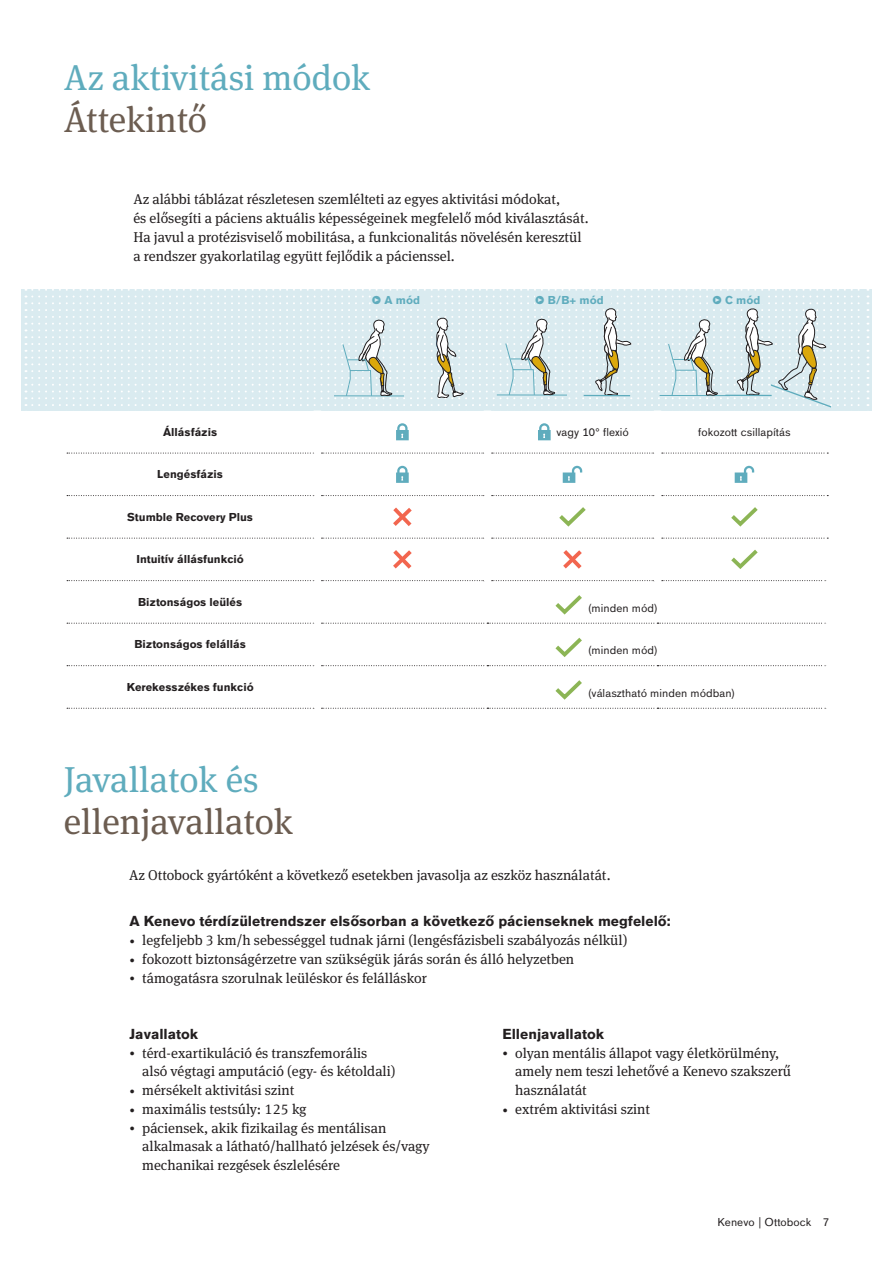
<style>
.page{position:relative;width:893px;height:1263px;background:#fff}
.page>*{position:absolute;margin:0;border:0;box-sizing:border-box;transform-origin:0 0}
.t1{font:36px "OBO Serif";color:#5facbd}
.t2{font:36px "OBO Serif";color:#6c5d51}
.t3{font:14.25px/18.8px "OBO Serif";color:#231f20}
.t4{font:700 14.25px "OBO Sans";color:#231f20}
.t5{font:700 11.25px "OBO Sans";color:#231f20}
.t6{font:11.25px "OBO Sans";letter-spacing:.005em;color:#231f20}
.t7{font:700 11.25px "OBO Sans";letter-spacing:.005em;color:#5facbd}
.s1{font-family:"OBO Serif";font-weight:400}
.s2{font-size:10.65px}
</style>
<div class="page">
<svg style="left:26px;top:289px;width:842px;height:122px;background:#d7e6e9"></svg>
<div style="left:372px;top:295px;width:55px;height:9px;background:#daebf0"></div>
<div style="left:535px;top:295px;width:75px;height:9px;background:#daebf0"></div>
<div style="left:712px;top:295px;width:55px;height:9px;background:#daebf0"></div>
<svg style="left:67px;top:453px;width:247px;height:1px"></svg>
<svg style="left:321px;top:453px;width:163px;height:1px"></svg>
<svg style="left:492px;top:453px;width:162px;height:1px"></svg>
<svg style="left:662px;top:453px;width:166px;height:1px"></svg>
<svg style="left:67px;top:495px;width:247px;height:1px"></svg>
<svg style="left:321px;top:495px;width:163px;height:1px"></svg>
<svg style="left:492px;top:495px;width:162px;height:1px"></svg>
<svg style="left:662px;top:495px;width:166px;height:1px"></svg>
<svg style="left:67px;top:538px;width:247px;height:1px"></svg>
<svg style="left:321px;top:538px;width:163px;height:1px"></svg>
<svg style="left:492px;top:538px;width:162px;height:1px"></svg>
<svg style="left:662px;top:538px;width:166px;height:1px"></svg>
<svg style="left:67px;top:580px;width:247px;height:1px"></svg>
<svg style="left:321px;top:580px;width:163px;height:1px"></svg>
<svg style="left:492px;top:580px;width:162px;height:1px"></svg>
<svg style="left:662px;top:580px;width:163px;height:1px"></svg>
<svg style="left:67px;top:623px;width:247px;height:1px"></svg>
<svg style="left:321px;top:623px;width:504px;height:1px"></svg>
<svg style="left:67px;top:665px;width:247px;height:1px"></svg>
<svg style="left:67px;top:708px;width:247px;height:1px"></svg>
<svg style="left:321px;top:708px;width:504px;height:1px"></svg>
<div style="left:314px;top:410px;width:7px;height:43px;background:#fff"></div>
<div style="left:484px;top:410px;width:7px;height:43px;background:#fff"></div>
<div style="left:654px;top:410px;width:7px;height:43px;background:#fff"></div>
<svg style="left:396px;top:423px;width:13px;height:17px"></svg>
<svg style="left:538px;top:423px;width:13px;height:17px"></svg>
<svg style="left:396px;top:466px;width:13px;height:17px"></svg>
<svg style="left:563px;top:466px;width:19px;height:17px"></svg>
<svg style="left:735px;top:466px;width:19px;height:17px"></svg>
<svg style="left:393px;top:507px;width:19px;height:19px"></svg>
<svg style="left:559px;top:507px;width:27px;height:20px"></svg>
<svg style="left:731px;top:507px;width:27px;height:20px"></svg>
<svg style="left:393px;top:550px;width:19px;height:19px"></svg>
<svg style="left:563px;top:550px;width:19px;height:19px"></svg>
<svg style="left:731px;top:549px;width:27px;height:20px"></svg>
<svg style="left:555px;top:595px;width:27px;height:20px"></svg>
<svg style="left:321px;top:637px;width:505px;height:29px"></svg>
<svg style="left:555px;top:680px;width:27px;height:20px"></svg>
<h1 class="t1" style="left:64px;top:57px;width:308px">Az aktivitási módok</h1>
<h1 class="t2" style="left:64px;top:99px;width:145px">Áttekintő</h1>
<p class="t3" style="left:133px;top:190px;width:457px">Az alábbi táblázat részletesen szemlélteti az egyes aktivitási módokat,<br>és elősegíti a páciens aktuális képességeinek megfelelő mód kiválasztását.<br>Ha javul a protézisviselő mobilitása, a funkcionalitás növelésén keresztül a rendszer gyakorlatilag együtt fejlődik a pácienssel.</p>
<p class="t7" style="left:372px;top:294px;width:50px"><span class="s1">•</span> A mód</p>
<p class="t7" style="left:535px;top:294px;width:70px"><span class="s1">•</span> B/B+ mód</p>
<p class="t7" style="left:712px;top:294px;width:49px"><span class="s1">•</span> C mód</p>
<p class="t5" style="left:163px;top:425px;width:56px">Állásfázis</p>
<p class="t6" style="left:556px;top:425px;width:74px">vagy 10° flexió</p>
<p class="t6" style="left:698px;top:425px;width:94px">fokozott csillapítás</p>
<p class="t5" style="left:157px;top:468px;width:67px">Lengésfázis</p>
<p class="t5" style="left:127px;top:510px;width:127px">Stumble Recovery Plus</p>
<p class="t5" style="left:136px;top:553px;width:109px">Intuitív állásfunkció</p>
<p class="t5" style="left:138px;top:595px;width:105px">Biztonságos leülés</p>
<p class="t6" style="left:588px;top:601px;width:72px">(minden mód)</p>
<p class="t5" style="left:134px;top:638px;width:113px">Biztonságos felállás</p>
<p class="t5" style="left:127px;top:680px;width:128px">Kerekesszékes funkció</p>
<h1 class="t1" style="left:64px;top:758px;width:196px">Javallatok és</h1>
<h1 class="t2" style="left:64px;top:800px;width:231px">ellenjavallatok</h1>
<p class="t6" style="left:588px;top:644px;width:72px">(minden mód)</p>
<p class="t6" style="left:588px;top:686px;width:149px">(választható minden módban)</p>
<p class="t3" style="left:129px;top:865px;width:483px">Az Ottobock gyártóként a következő esetekben javasolja az eszköz használatát.</p>
<p class="t4" style="left:129px;top:913px;width:543px">A Kenevo térdízületrendszer elsősorban a következő pácienseknek megfelelő:</p>
<p class="t3" style="left:129px;top:931px;width:499px"><span class="s2">•</span> legfeljebb 3 km/h sebességgel tudnak járni (lengésfázisbeli szabályozás nélkül)</p>
<p class="t3" style="left:129px;top:949px;width:446px"><span class="s2">•</span> fokozott biztonságérzetre van szükségük járás során és álló helyzetben</p>
<p class="t3" style="left:129px;top:968px;width:299px"><span class="s2">•</span> támogatásra szorulnak leüléskor és felálláskor</p>
<p class="t4" style="left:129px;top:1026px;width:70px">Javallatok</p>
<p class="t3" style="left:142px;top:1043px;width:255px;text-indent:-13px"><span class="s2">•</span> térd-exartikuláció és transzfemorális alsó végtagi amputáció (egy- és kétoldali)</p>
<p class="t3" style="left:129px;top:1081px;width:166px"><span class="s2">•</span> mérsékelt aktivitási szint</p>
<p class="t3" style="left:129px;top:1099px;width:179px"><span class="s2">•</span> maximális testsúly: 125 kg</p>
<p class="t3" style="left:142px;top:1118px;width:289px;text-indent:-13px"><span class="s2">•</span> páciensek, akik fizikailag és mentálisan alkalmasak a látható/hallható jelzések és/vagy mechanikai rezgések észlelésére</p>
<p class="t4" style="left:502px;top:1026px;width:103px">Ellenjavallatok</p>
<p class="t3" style="left:515px;top:1043px;width:277px;text-indent:-13px"><span class="s2">•</span> olyan mentális állapot vagy életkörülmény, amely nem teszi lehetővé a Kenevo szakszerű használatát</p>
<p class="t3" style="left:502px;top:1099px;width:149px"><span class="s2">•</span> extrém aktivitási szint</p>
<p class="t6" style="left:717px;top:1216px;width:113px">Kenevo | Ottobock 7</p>
</div>
